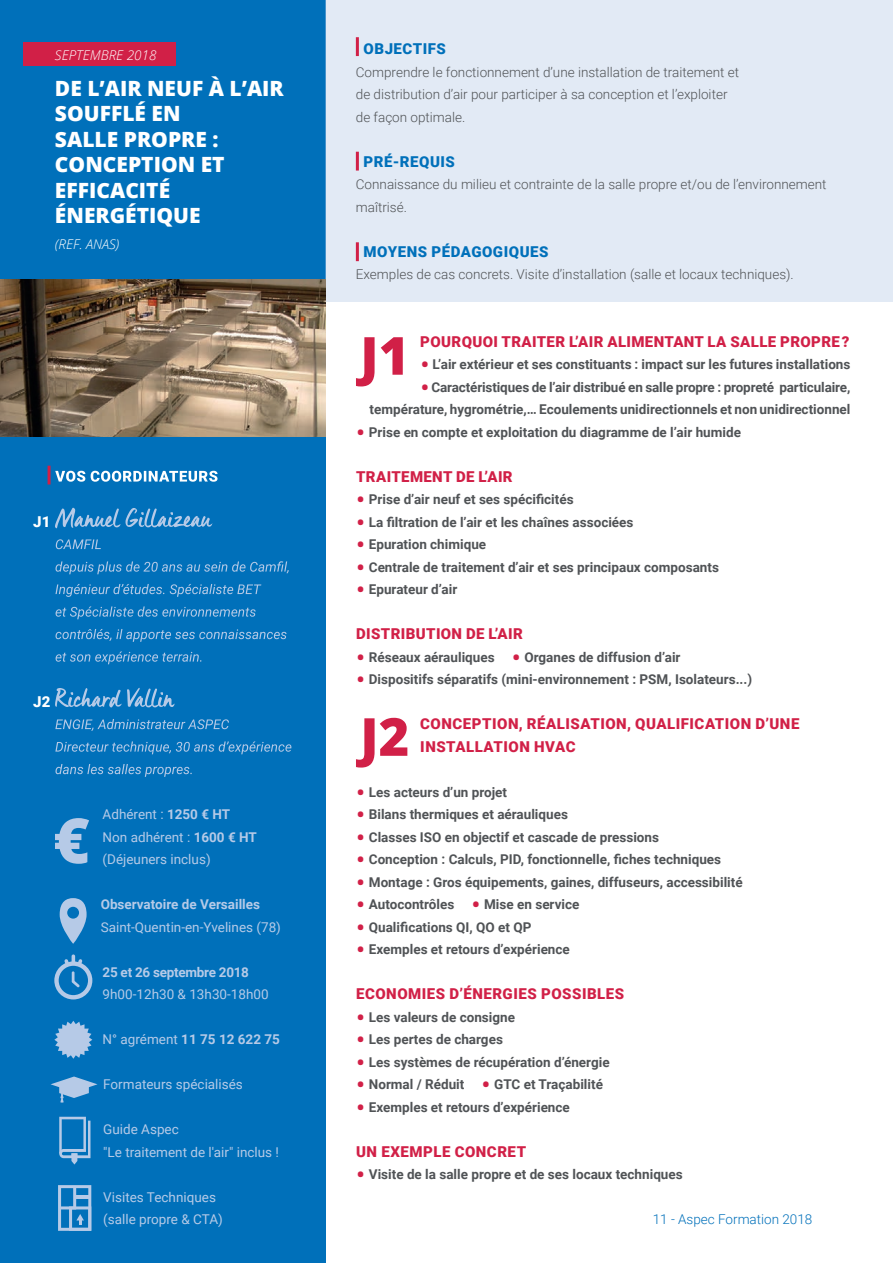
<style>
.page{position:relative;width:893px;height:1263px;background:#fff}
.page>*{position:absolute;margin:0;border:0;box-sizing:border-box;transform-origin:0 0}
.t1{font:800 52.5px "Open Sans";color:#d12047}
.t2{font:800 21px/25.5px "Open Sans";color:#fff}
.t3{font:900 15px/22.5px "Roboto";letter-spacing:.035em;color:#d12047}
.t4{font:900 15px "Roboto";letter-spacing:.035em;color:#0070ba}
.t5{font:900 15px "Roboto";color:#fff}
.t6{font:700 13.5px/22.5px "Roboto";color:#505356;text-align:right}
.t7{font:300 13.5px/22.5px "Roboto";color:#505356}
.t8{font:13.5px/22.5px "Roboto";color:#b6cae7}
.t9{font:700 13.5px "Roboto";color:#b6cae7}
.t10{font:italic 300 13.5px "Open Sans";color:#fff}
.t11{font:300 13.5px "Roboto";color:#0070ba}
.t12{font:700 13.5px "Roboto";letter-spacing:-.02em;color:#b6cae7}
.s1{font-weight:700}
.s2{font-weight:400}
.s3{font-weight:300;font-size:30px;color:#d12047}
</style>
<div class="page">
<div style="left:0;top:0;width:325px;height:1263px;background:#0070ba"></div>
<hr style="left:0;top:0;width:1px;height:324px;background:#b6cae7">
<div style="left:325px;top:0;width:568px;height:302px;background:#e2eaf5"></div>
<svg style="left:55px;top:764px;width:137px;height:13px"></svg>
<svg style="left:55px;top:741px;width:236px;height:13px"></svg>
<svg style="left:55px;top:719px;width:174px;height:12px"></svg>
<svg style="left:55px;top:688px;width:120px;height:19px"></svg>
<svg style="left:55px;top:651px;width:146px;height:13px"></svg>
<svg style="left:55px;top:629px;width:232px;height:13px"></svg>
<svg style="left:55px;top:606px;width:201px;height:13px"></svg>
<svg style="left:55px;top:584px;width:206px;height:13px"></svg>
<svg style="left:55px;top:561px;width:234px;height:13px"></svg>
<svg style="left:56px;top:539px;width:45px;height:10px"></svg>
<svg style="left:55px;top:508px;width:157px;height:20px"></svg>
<svg style="left:55px;top:471px;width:163px;height:11px"></svg>
<hr style="left:356px;top:37px;width:3px;height:19px;background:#d12047">
<hr style="left:356px;top:152px;width:3px;height:19px;background:#d12047">
<hr style="left:356px;top:242px;width:3px;height:19px;background:#d12047">
<hr style="left:48px;top:466px;width:3px;height:18px;background:#d12047">
<svg style="left:60px;top:898px;width:27px;height:46px"></svg>
<svg style="left:54px;top:954px;width:38px;height:45px"></svg>
<svg style="left:55px;top:818px;width:34px;height:46px"></svg>
<svg style="left:54px;top:1021px;width:38px;height:38px"></svg>
<svg style="left:51px;top:1076px;width:47px;height:26px"></svg>
<img style="left:0;top:279px;width:325px;height:158px">
<div style="left:23px;top:42px;width:152px;height:24px;background:#d12047"></div>
<svg style="left:59px;top:1117px;width:32px;height:47px"></svg>
<svg style="left:58px;top:1185px;width:33px;height:46px"></svg>
<p class="t10" style="left:55px;top:45px;width:103px">SEPTEMBRE 2018</p>
<h2 class="t2" style="left:55px;top:74px;width:230px">DE L’AIR NEUF À L’AIR<br>SOUFFLÉ EN<br>SALLE PROPRE :<br>CONCEPTION ET<br>EFFICACITÉ<br>ÉNERGÉTIQUE</h2>
<p class="t10" style="left:55px;top:234px;width:66px">(REF. ANAS)</p>
<p class="t5" style="left:33px;top:511px;width:19px">J1</p>
<p class="t5" style="left:33px;top:691px;width:19px">J2</p>
<p class="t8" style="left:103px;top:802px;width:156px">Adhérent : <span class="s1">1250 € HT<br></span>Non adhérent : <span class="s1">1600 € HT </span>(Déjeuners inclus)</p>
<p class="t9" style="left:101px;top:895px;width:161px">Observatoire de Versailles</p>
<p class="t8" style="left:101px;top:915px;width:182px">Saint-Quentin-en-Yvelines (78)</p>
<p class="t12" style="left:103px;top:962px;width:148px">25 et 26 septembre 2018</p>
<p class="t8" style="left:103px;top:982px;width:168px">9h00-12h30 &amp; 13h30-18h00</p>
<p class="t9" style="left:103px;top:1030px;width:179px"><span class="s2">N° agrément</span> 11 75 12 622 75</p>
<p class="t8" style="left:103px;top:1072px;width:141px">Formateurs spécialisés</p>
<p class="t8" style="left:103px;top:1117px;width:177px">Guide Aspec<br>"Le traitement de l'air" inclus !</p>
<p class="t8" style="left:103px;top:1185px;width:121px">Visites Techniques (salle propre &amp; CTA)</p>
<p class="t4" style="left:364px;top:38px;width:84px">OBJECTIFS</p>
<p class="t7" style="left:356px;top:60px;width:385px">Comprendre le fonctionnement d’une installation de traitement et de distribution d’air pour participer à sa conception et l’exploiter de façon optimale.</p>
<p class="t4" style="left:364px;top:151px;width:93px">PRÉ-REQUIS</p>
<p class="t7" style="left:356px;top:172px;width:472px">Connaissance du milieu et contrainte de la salle propre et/ou de l’environnement maîtrisé.</p>
<p class="t4" style="left:364px;top:241px;width:186px">MOYENS PÉDAGOGIQUES</p>
<p class="t7" style="left:356px;top:262px;width:439px">Exemples de cas concrets. Visite d’installation (salle et locaux techniques).</p>
<p class="t3" style="left:420px;top:329px;width:431px">POURQUOI TRAITER L’AIR ALIMENTANT LA SALLE PROPRE ?</p>
<p class="t6" style="left:420px;top:352px;width:432px"><span class="s3">•</span> L’air extérieur et ses constituants : impact sur les futures installations</p>
<p class="t6" style="left:370px;top:375px;width:482px"><span class="s3">•</span>Caractéristiques de l’air distribué en salle propre : propreté particulaire, température, hygrométrie,… Ecoulements unidirectionnels et non unidirectionnel</p>
<p class="t6" style="left:356px;top:420px;width:387px"><span class="s3">•</span> Prise en compte et exploitation du diagramme de l’air humide</p>
<p class="t3" style="left:356px;top:464px;width:158px">TRAITEMENT DE L’AIR</p>
<p class="t6" style="left:356px;top:487px;width:219px"><span class="s3">•</span> Prise d’air neuf et ses spécificités</p>
<p class="t6" style="left:356px;top:510px;width:279px"><span class="s3">•</span> La filtration de l’air et les chaînes associées</p>
<p class="t6" style="left:356px;top:532px;width:132px"><span class="s3">•</span> Epuration chimique</p>
<p class="t6" style="left:356px;top:555px;width:365px"><span class="s3">•</span> Centrale de traitement d’air et ses principaux composants</p>
<p class="t6" style="left:356px;top:577px;width:103px"><span class="s3">•</span> Epurateur d’air</p>
<p class="t3" style="left:356px;top:622px;width:168px">DISTRIBUTION DE L’AIR</p>
<p class="t6" style="left:356px;top:645px;width:140px"><span class="s3">•</span> Réseaux aérauliques</p>
<p class="t6" style="left:511px;top:645px;width:171px"><span class="s3">•</span> Organes de diffusion d’air</p>
<p class="t6" style="left:356px;top:667px;width:398px"><span class="s3">•</span> Dispositifs séparatifs (mini-environnement : PSM, Isolateurs...)</p>
<p class="t3" style="left:420px;top:712px;width:381px">CONCEPTION, RÉALISATION, QUALIFICATION D’UNE<br>INSTALLATION HVAC</p>
<p class="t6" style="left:356px;top:780px;width:153px"><span class="s3">•</span> Les acteurs d’un projet</p>
<p class="t6" style="left:356px;top:802px;width:214px"><span class="s3">•</span> Bilans thermiques et aérauliques</p>
<p class="t6" style="left:356px;top:825px;width:305px"><span class="s3">•</span> Classes ISO en objectif et cascade de pressions</p>
<p class="t6" style="left:356px;top:847px;width:367px"><span class="s3">•</span> Conception : Calculs, PID, fonctionnelle, fiches techniques</p>
<p class="t6" style="left:356px;top:870px;width:388px"><span class="s3">•</span> Montage : Gros équipements, gaines, diffuseurs, accessibilité</p>
<p class="t6" style="left:356px;top:892px;width:100px"><span class="s3">•</span> Autocontrôles</p>
<p class="t6" style="left:471px;top:892px;width:110px"><span class="s3">•</span> Mise en service</p>
<p class="t6" style="left:356px;top:915px;width:177px"><span class="s3">•</span> Qualifications QI, QO et QP</p>
<p class="t6" style="left:356px;top:937px;width:215px"><span class="s3">•</span> Exemples et retours d’expérience</p>
<p class="t3" style="left:356px;top:982px;width:270px">ECONOMIES D’ÉNERGIES POSSIBLES</p>
<p class="t6" style="left:356px;top:1005px;width:161px"><span class="s3">•</span> Les valeurs de consigne</p>
<p class="t6" style="left:356px;top:1027px;width:149px"><span class="s3">•</span> Les pertes de charges</p>
<p class="t6" style="left:356px;top:1050px;width:255px"><span class="s3">•</span> Les systèmes de récupération d’énergie</p>
<p class="t6" style="left:356px;top:1072px;width:110px"><span class="s3">•</span> Normal / Réduit</p>
<p class="t6" style="left:481px;top:1072px;width:123px"><span class="s3">•</span> GTC et Traçabilité</p>
<p class="t6" style="left:356px;top:1095px;width:215px"><span class="s3">•</span> Exemples et retours d’expérience</p>
<p class="t3" style="left:356px;top:1139px;width:172px">UN EXEMPLE CONCRET</p>
<p class="t6" style="left:356px;top:1162px;width:328px"><span class="s3">•</span> Visite de la salle propre et de ses locaux techniques</p>
<h1 class="t1" style="left:360px;top:316px;width:51px">J1</h1>
<h1 class="t1" style="left:360px;top:697px;width:51px">J2</h1>
<p class="t11" style="left:653px;top:1210px;width:161px">11 - Aspec Formation 2018</p>
</div>
